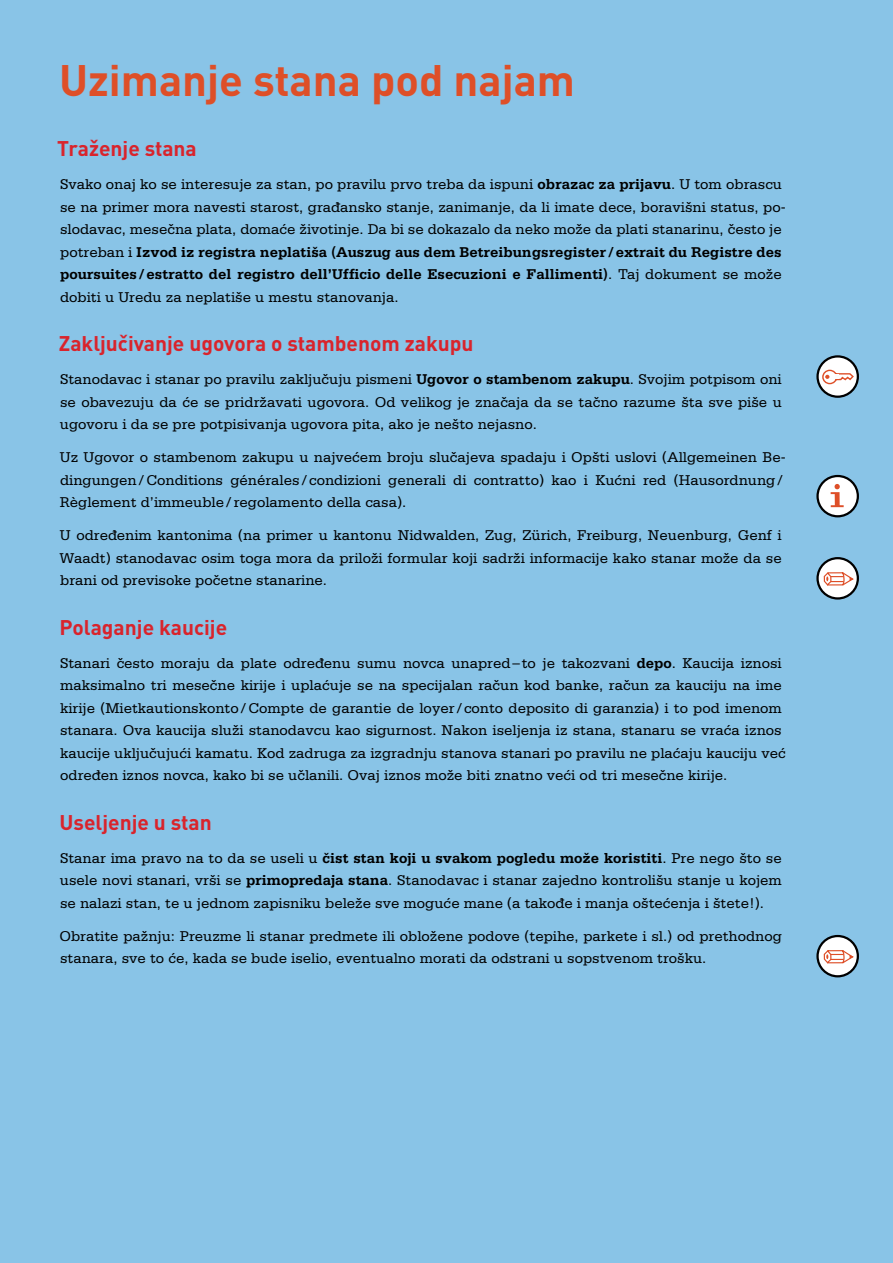
<style>
.page{position:relative;width:893px;height:1263px;background:#89c4e7}
.page>*{position:absolute;margin:0;border:0;box-sizing:border-box;transform-origin:0 0}
.t1{font:700 43.5px "DIN";color:#de4f28}
.t2{font:700 21px "DIN";color:#d9242c}
.t3{font:15px/22.5px "Serifa";color:#000}
.s1{font-weight:700}
</style>
<div class="page">
<svg style="left:818px;top:356px;width:40px;height:41px"></svg>
<svg style="left:822px;top:370px;width:32px;height:14px"></svg>
<div style="left:816px;top:355px;width:43px;height:43px;border:2px solid #000;border-radius:50%"></div>
<div style="left:818px;top:476px;width:40px;height:40px;background:#fff;border-radius:50%"></div>
<svg style="left:831px;top:484px;width:13px;height:23px"></svg>
<div style="left:816px;top:475px;width:43px;height:42px;border:2px solid #000;border-radius:50%"></div>
<svg style="left:818px;top:558px;width:40px;height:40px"></svg>
<svg style="left:824px;top:572px;width:30px;height:14px"></svg>
<div style="left:816px;top:557px;width:43px;height:43px;border:2px solid #000;border-radius:50%"></div>
<svg style="left:818px;top:936px;width:40px;height:40px"></svg>
<svg style="left:824px;top:950px;width:30px;height:13px"></svg>
<div style="left:816px;top:935px;width:43px;height:42px;border:2px solid #000;border-radius:50%"></div>
<h1 class="t1" style="left:59px;top:52px;width:517px">Uzimanje stana pod najam</h1>
<h2 class="t2" style="left:57px;top:135px;width:141px">Traženje stana</h2>
<p class="t3" style="left:60px;top:173px;width:727px">Svako onaj ko se interesuje za stan, po pravilu prvo treba da ispuni <span class="s1">obrazac za prijavu</span>. U tom obrascu se na primer mora navesti starost, grad¯ansko stanje, zanimanje, da li imate dece, boravišni status, po&shy;slodavac, mesecˇna plata, domac´e životinje. Da bi se dokazalo da neko može da plati stanarinu, cˇesto je potreban i <span class="s1">Izvod iz registra neplatiša (Auszug aus dem Betreibungsregister /extrait du Registre des poursuites/estratto del registro dell’Ufficio delle Esecuzioni e Fallimenti)</span>. Taj dokument se može dobiti u Uredu za neplatiše u mestu stanovanja.</p>
<h2 class="t2" style="left:59px;top:330px;width:416px">Zakljucˇivanje ugovora o stambenom zakupu</h2>
<p class="t3" style="left:60px;top:368px;width:723px;text-align:justify">Stanodavac i stanar po pravilu zakljucˇuju pismeni <span class="s1">Ugovor o stambenom zakupu</span>. Svojim potpisom oni se obavezuju da c´e se pridržavati ugovora. Od velikog je znacˇaja da se tacˇno razume šta sve piše u ugovoru i da se pre potpisivanja ugovora pita, ako je nešto nejasno.</p>
<p class="t3" style="left:60px;top:446px;width:727px">Uz Ugovor o stambenom zakupu u najvec´em broju slucˇajeva spadaju i Opšti uslovi (Allgemeinen Be&shy;dingungen/Conditions générales / condizioni generali di contratto) kao i Kuc´ni red (Hausordnung/<br>Règlement d’immeuble/regolamento della casa).</p>
<p class="t3" style="left:60px;top:524px;width:724px;text-align:justify">U odred¯enim kantonima (na primer u kantonu Nidwalden, Zug, Zürich, Freiburg, Neuenburg, Genf i Waadt) stanodavac osim toga mora da priloži formular koji sadrži informacije kako stanar može da se brani od previsoke pocˇetne stanarine.</p>
<h2 class="t2" style="left:60px;top:613px;width:169px">Polaganje kaucije</h2>
<p class="t3" style="left:60px;top:651px;width:727px">Stanari cˇesto moraju da plate odred¯enu sumu novca unapred–to je takozvani <span class="s1">depo</span>. Kaucija iznosi maksimalno tri mesecˇne kirije i uplac´uje se na specijalan racˇun kod banke, racˇun za kauciju na ime kirije (Mietkautionskonto/Compte de garantie de loyer/conto deposito di garanzia) i to pod imenom stanara. Ova kaucija služi stanodavcu kao sigurnost. Nakon iseljenja iz stana, stanaru se vrac´a iznos kaucije ukljucˇujuc´i kamatu. Kod zadruga za izgradnju stanova stanari po pravilu ne plac´aju kauciju vec´ odred¯en iznos novca, kako bi se ucˇlanili. Ovaj iznos može biti znatno vec´i od tri mesecˇne kirije.</p>
<h2 class="t2" style="left:60px;top:808px;width:154px">Useljenje u stan</h2>
<p class="t3" style="left:60px;top:846px;width:723px;text-align:justify">Stanar ima pravo na to da se useli u <span class="s1">cˇist stan koji u svakom pogledu može koristiti</span>. Pre nego što se usele novi stanari, vrši se <span class="s1">primopredaja stana</span>. Stanodavac i stanar zajedno kontrolišu stanje u kojem se nalazi stan, te u jednom zapisniku beleže sve moguc´e mane (a takod¯e i manja oštec´enja i štete!).</p>
<p class="t3" style="left:59px;top:924px;width:724px">Obratite pažnju: Preuzme li stanar predmete ili obložene podove (tepihe, parkete i sl.) od prethodnog stanara, sve to c´e, kada se bude iselio, eventualno morati da odstrani u sopstvenom trošku.</p>
</div>
